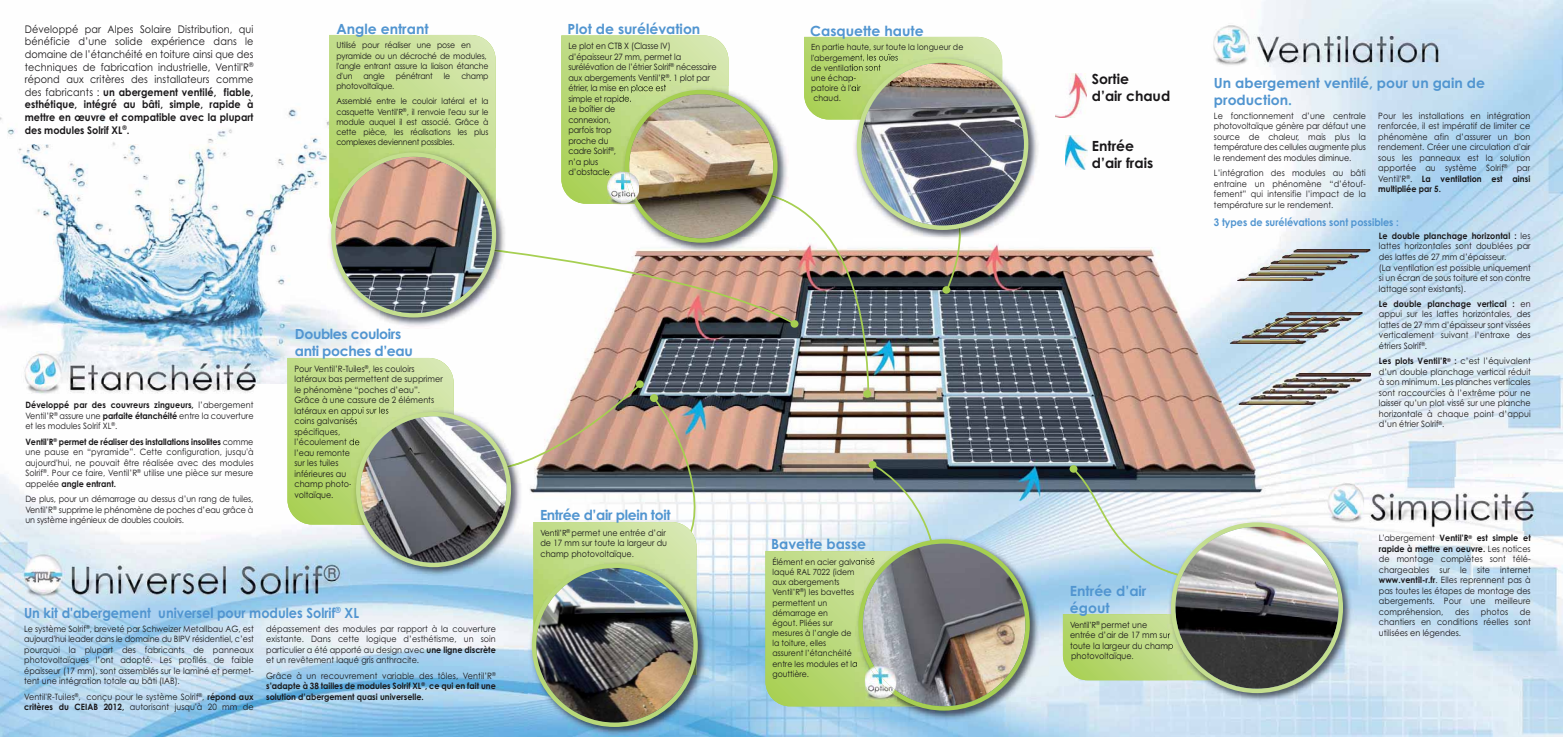
<style>
.page{position:relative;width:1563px;height:737px;background:#fff}
.page>*{position:absolute;margin:0;border:0;box-sizing:border-box;transform-origin:0 0}
.t1{font:700 14px/16.8px "Century Gothic";color:#5195d0}
.t2{font:700 14px/16.8px "Century Gothic";letter-spacing:-.025em;color:#5195d0}
.t3{font:700 14px "Century Gothic";color:#5195d0;scale:.92 1}
.t4{font:700 14px/16.8px "Century Gothic";color:#191719}
.t5{font:10.5px/12.6px "Century Gothic";letter-spacing:.01em;color:#191719;text-align:justify;scale:.92 1}
.t6{font:700 10.5px "Century Gothic";color:#5195d0;scale:.92 1}
.t7{font:8.75px/10.5px "Century Gothic";color:#191719;text-align:justify;scale:.92 1}
.t8{font:700 8.75px/10.5px "Century Gothic";color:#191719;text-align:justify;scale:.92 1}
.t9{font:8.49px/10.2px "Century Gothic";color:#191719;scale:.92 1}
.s1{font-weight:700}
.s2{font-weight:400}
.s3{font-size:8.49px}
</style>
<div class="page">
<img style="left:0;top:0;width:1563px;height:737px">
<img style="left:0;top:74px;width:287px;height:310px">
<img style="left:1030px;top:237px;width:239px;height:265px">
<img style="left:25px;top:25px;width:228px;height:119px">
<img style="left:1237px;top:249px;width:136px;height:32px">
<img style="left:1222px;top:312px;width:142px;height:31px">
<img style="left:1237px;top:373px;width:133px;height:32px">
<img style="left:1208px;top:20px;width:240px;height:47px">
<img style="left:17px;top:352px;width:248px;height:47px">
<img style="left:1343px;top:477px;width:208px;height:53px">
<img style="left:16px;top:549px;width:271px;height:51px">
<img style="left:527px;top:727px;width:182px;height:10px">
<img style="left:1030px;top:54px;width:10px;height:187px">
<img style="left:1030px;top:535px;width:11px;height:187px">
<img style="left:1055px;top:74px;width:32px;height:43px">
<img style="left:1167px;top:518px;width:187px;height:186px">
<svg style="left:1063px;top:466px;width:280px;height:227px"></svg>
<img style="left:287px;top:35px;width:743px;height:692px">
<img style="left:621px;top:204px;width:4px;height:3px">
<img style="left:621px;top:172px;width:4px;height:32px">
<img style="left:625px;top:172px;width:14px;height:35px">
<img style="left:629px;top:172px;width:10px;height:31px">
<img style="left:865px;top:666px;width:31px;height:35px">
<img style="left:869px;top:666px;width:27px;height:30px">
<img style="left:874px;top:666px;width:22px;height:25px">
<img style="left:1065px;top:136px;width:22px;height:33px">
<p class="t5" style="left:25px;top:24px;width:250px">Développé par Alpes Solaire Distribution, qui bénéficie d’une solide expérience dans le domaine de l’étanchéité en toiture ainsi que des techniques de fabrication industrielle, Ventil'R<sup>® </sup>répond aux critères des installateurs comme des fabricants : <span class="s1">un abergement ventilé, fiable, esthétique, intégré au bâti, simple, rapide à mettre en œuvre et compatible avec la plupart des modules Solrif XL</span><sup>®</sup><span class="s1">.</span></p>
<h1 class="t1" style="left:336px;top:21px;width:94px">Angle entrant</h1>
<p class="t9" style="left:336px;top:41px;width:167px">Utilisé pour réaliser une pose en pyramide ou un décroché de modules, l'angle entrant assure la liaison étanche d'un</p>
<p class="t9" style="left:363px;top:72px;width:25px">angle</p>
<p class="t9" style="left:396px;top:72px;width:42px">pénétrant</p>
<p class="t9" style="left:444px;top:72px;width:9px">le</p>
<p class="t9" style="left:461px;top:72px;width:31px">champ</p>
<p class="t9" style="left:336px;top:79px;width:167px;line-height:15.1px">photovoltaïque.<br>Assemblé entre le couloir latéral et la</p>
<p class="t9" style="left:336px;top:107px;width:167px;text-align:justify">casquette Ventil'R<sup>®</sup>, il renvoie l'eau sur le module auquel il est associé. Grâce à cette pièce, les réalisations les plus complexes deviennent possibles.</p>
<h1 class="t1" style="left:567px;top:22px;width:134px">Plot de surélévation</h1>
<h1 class="t1" style="left:810px;top:24px;width:115px">Casquette haute</h1>
<p class="t7" style="left:568px;top:42px;width:163px;text-align:left">Le plot en CTB X (Classe IV) d’épaisseur 27 mm, permet la surélévation de l’étrier Solrif<sup>®</sup> nécessaire aux abergements Ventil’R<sup>®</sup>. 1 plot par étrier, la mise en place est<br>simple et rapide.<br>Le boîtier de<br>connexion,<br>parfois trop<br>proche du<br>cadre Solrif<sup>®</sup>,<br>n’a plus<br>d’obstacle.</p>
<p class="t9" style="left:811px;top:43px;width:167px">En partie haute, sur toute la longueur de</p>
<p class="t9" style="left:811px;top:63px;width:77px">de ventilation sont une échap&shy;patoire à l'air chaud.</p>
<p class="t7" style="left:25px;top:400px;width:249px"><span class="s1">Développé par des couvreurs zingueurs,</span> l’abergement Ventil’R<sup>®</sup> assure une <span class="s1">parfaite étanchéité</span> entre la couverture et les modules Solrif XL<sup>®</sup>.</p>
<p class="t7" style="left:25px;top:437px;width:249px"><span class="s1">Ventil’R</span><sup>®</sup> <span class="s1">permet de réaliser des installations insolites</span> comme une pause en “pyramide”. Cette configuration, jusqu'à aujourd'hui, ne pouvait être réalisée avec des modules Solrif<sup>®</sup> . Pour ce faire, Ventil’R<sup>®</sup> utilise une pièce sur mesure appelée <span class="s1">angle entrant.</span></p>
<p class="t7" style="left:25px;top:494px;width:249px">De plus, pour un démarrage au dessus d’un rang de tuiles, Ventil’R<sup>®</sup> supprime le phénomène de poches d’eau grâce à un système ingénieux de doubles couloirs.</p>
<h1 class="t2" style="left:295px;top:327px;width:119px">Doubles couloirs anti poches d’eau</h1>
<p class="t7" style="left:294px;top:364px;width:163px;text-align:left">Pour Ventil’R-Tuiles<sup>®</sup>, les couloirs latéraux bas permettent de supprimer le phénomène “poches d’eau”.<br>Grâce à une cassure de 2 éléments latéraux en appui sur les<br>coins galvanisés<br>spécifiques,<br>l’écoulement de<br>l’eau remonte<br>sur les tuiles<br>inférieures au<br>champ photo-<br>voltaïque.</p>
<h1 class="t3" style="left:24px;top:607px;width:366px">Un kit d'abergement universel pour modules Solrif<sup>®</sup> XL</h1>
<p class="t7" style="left:24px;top:624px;width:251px">Le système Solrif<sup>®</sup>, breveté par Schweizer Metallbau AG, est aujourd'hui leader dans le domaine du BIPV résidentiel, c’est pourquoi la plupart des fabricants de panneaux photovoltaïques l’ont adopté. Les profilés de faible épaisseur (17 mm), sont assemblés sur le laminé et permet&shy;tent une intégration totale au bâti (IAB).</p>
<p class="t7" style="left:24px;top:692px;width:251px">Ventil'R-Tuiles<sup>®</sup>, conçu pour le système Solrif<sup>®</sup>, <span class="s1">répond aux critères du CEIAB 2012,</span> autorisant jusqu'à 20 mm de</p>
<p class="t7" style="left:266px;top:624px;width:251px">dépassement des modules par rapport à la couverture existante. Dans cette logique d’esthétisme, un soin particulier a été apporté au design avec <span class="s1">une ligne discrète </span>et un revêtement laqué gris anthracite.</p>
<p class="t8" style="left:266px;top:671px;width:251px"><span class="s2">Grâce à un recouvrement variable des tôles, Ventil’R</span><sup>® </sup>s’adapte à 38 tailles de modules Solrif XL<sup>®</sup>, ce qui en fait une solution d’abergement quasi universelle.</p>
<h1 class="t2" style="left:540px;top:508px;width:132px">Entrée d’air plein toit</h1>
<p class="t7" style="left:540px;top:528px;width:139px;text-align:left"><span class="s3">Ventil’R</span><sup>®</sup> permet une entrée d’air de 17 mm sur toute la largeur du champ photovoltaïque<span class="s3">.</span></p>
<h1 class="t1" style="left:771px;top:537px;width:97px">Bavette basse</h1>
<p class="t9" style="left:772px;top:557px;width:113px">Élément en acier galvanisé laqué RAL 7022 (idem<br>aux abergements<br>Ventil’R<sup>®</sup>) les bavettes permettent un<br>démarrage en<br>égout. Pliées sur<br>mesures à l’angle de<br>la toiture, elles<br>assurent l’étanchéité<br>entre les modules et la gouttière.</p>
<h1 class="t4" style="left:1092px;top:72px;width:80px">Sortie<br>d’air chaud</h1>
<h1 class="t4" style="left:1092px;top:139px;width:63px">Entrée d’air frais</h1>
<h1 class="t1" style="left:1214px;top:76px;width:273px">Un abergement ventilé, pour un gain de production.</h1>
<p class="t7" style="left:1214px;top:111px;width:167px">Le fonctionnement d’une centrale photovoltaïque génère par défaut une source de chaleur, mais plus la température des cellules augmente plus le rendement des modules diminue.</p>
<p class="t7" style="left:1214px;top:169px;width:167px">L’intégration des modules au bâti entraine un phénomène “d’étouf&shy;fement” qui intensifie l’impact de la température sur le rendement.</p>
<p class="t7" style="left:1378px;top:111px;width:167px">Pour les installations en intégration renforcée, il est impératif de limiter ce phénomène afin d’assurer un bon rendement. Créer une circulation d'air sous les panneaux est la solution apportée au système Solrif<sup>®</sup> par Ventil'R<sup>®</sup>. <span class="s1">La ventilation est ainsi multipliée par 5.</span></p>
<p class="t6" style="left:1214px;top:218px;width:202px">3 types de surélévations sont possibles :</p>
<p class="t7" style="left:1379px;top:231px;width:167px;text-align:left"><span class="s1">Le double planchage horizontal :</span> les lattes horizontales sont doublées par des lattes de 27 mm d’épaisseur.<br>(La ventilation est possible uniquement si un écran de sous toiture et son contre lattage sont existants).</p>
<p class="t7" style="left:1379px;top:299px;width:167px"><span class="s1">Le double planchage vertical :</span> en appui sur les lattes horizontales, des lattes de 27 mm d’épaisseur sont vissées verticalement suivant l’entraxe des étriers Solrif<sup>®</sup>.</p>
<p class="t7" style="left:1379px;top:357px;width:167px"><span class="s1">Les plots Ventil’R</span><sup>®</sup> <span class="s1">:</span> c’est l’équivalent d’un double planchage vertical réduit à son minimum. Les planches verticales sont raccourcies à l’extrême pour ne laisser qu’un plot vissé sur une planche horizontale à chaque point d’appui d’un étrier Solrif<sup>®</sup>.</p>
<h1 class="t1" style="left:1070px;top:584px;width:78px">Entrée d’air égout</h1>
<p class="t7" style="left:1070px;top:620px;width:114px;text-align:left"><span class="s3">Ventil’R</span><sup>®</sup> permet une entrée d’air de 17 mm sur toute la largeur du champ photovoltaïque<span class="s3">.</span></p>
<p class="t7" style="left:1379px;top:534px;width:167px">L'abergement <span class="s1">Ventil'R</span><sup>®</sup> <span class="s1">est simple et rapide à mettre en oeuvre.</span> Les notices de montage complètes sont télé&shy;chargeables sur le site internet <span class="s1">www.ventil-r.fr</span>. Elles reprennent pas à pas toutes les étapes de montage des abergements. Pour une meilleure compréhension,</p>
<p class="t7" style="left:1379px;top:607px;width:167px;text-indent:141px">de chantiers en conditions réelles sont utilisées en légendes.</p>
<p class="t7" style="left:1455px;top:607px;width:17px">des</p>
<p class="t7" style="left:1481px;top:607px;width:31px">photos</p>
</div>
